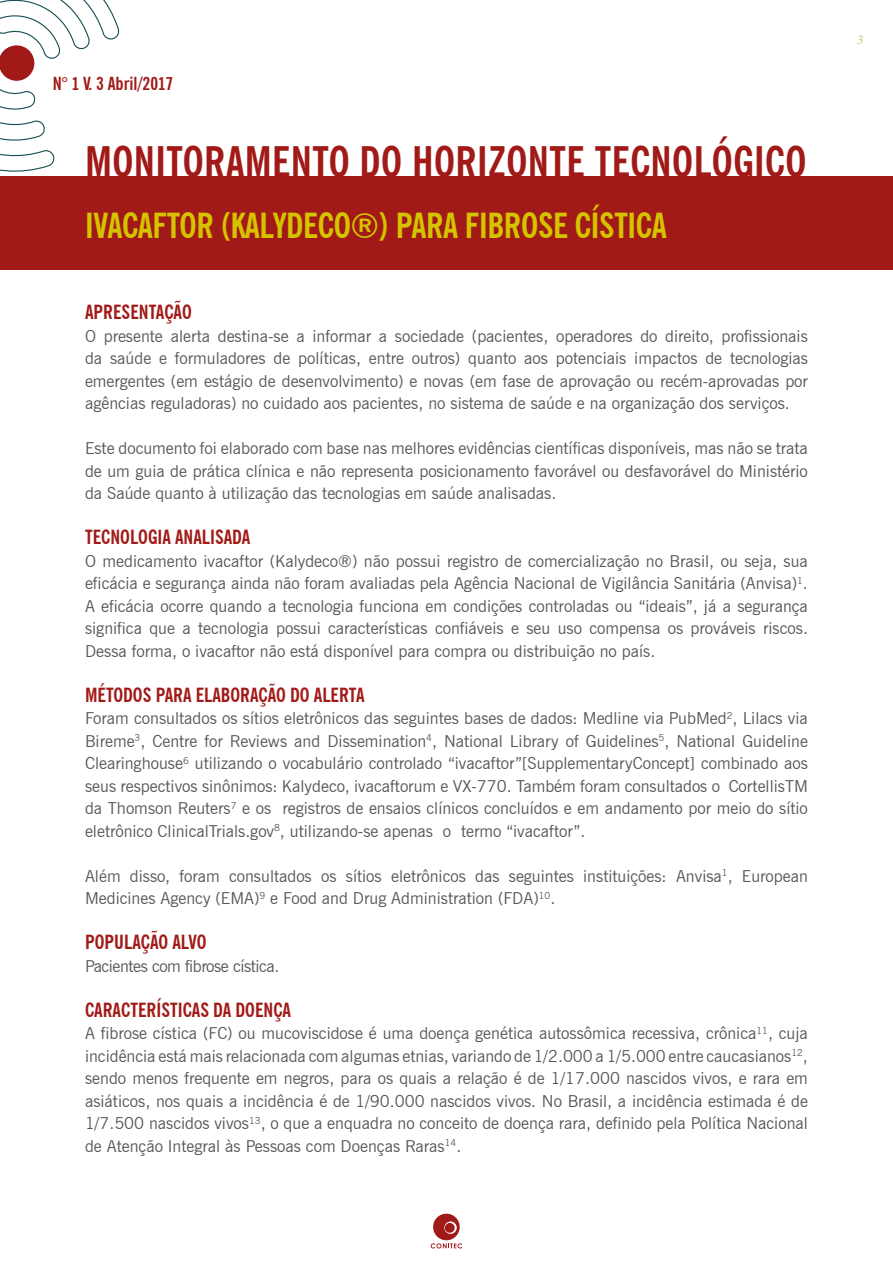
<style>
.page{position:relative;width:893px;height:1263px;background:#fff}
.page>*{position:absolute;margin:0;border:0;box-sizing:border-box;transform-origin:0 0}
.t1{font:700 condensed 42px "News Gothic BT";letter-spacing:.01em;color:#a11a17}
.t2{font:700 condensed 34.5px "News Gothic BT";letter-spacing:-.01em;color:#d5c300}
.t3{font:700 condensed 19.5px "News Gothic BT";color:#a11a17}
.t4{font:700 condensed 18px "News Gothic BT";color:#a11a17}
.t5{font:16.5px/22.5px "News Gothic BT";color:#575756;text-align:justify}
.t6{font:16.5px "News Gothic BT";letter-spacing:-.025em;color:#575756}
.t7{font:italic 13.5px "Minion Pro";color:#cdc282}
</style>
<div class="page">
<svg style="left:431px;top:1214px;width:31px;height:34px"></svg>
<svg style="left:0;top:0;width:120px;height:172px"></svg>
<div style="left:0;top:176px;width:893px;height:94px;background:#a11a17"></div>
<p class="t4" style="left:53px;top:73px;width:122px">N° 1 V. 3 Abril/2017</p>
<h1 class="t1" style="left:85px;top:136px;width:723px">MONITORAMENTO DO HORIZONTE TECNOLÓGICO</h1>
<h2 class="t2" style="left:85px;top:205px;width:583px">IVACAFTOR (KALYDECO®) PARA FIBROSE CÍSTICA</h2>
<p class="t3" style="left:85px;top:300px;width:108px">APRESENTAÇÃO</p>
<p class="t5" style="left:85px;top:324px;width:724px">O presente alerta destina-se a informar a sociedade (pacientes, operadores do direito, profissionais da saúde e formuladores de políticas, entre outros) quanto aos potenciais impactos de tecnologias emergentes (em estágio de desenvolvimento) e novas (em fase de aprovação ou recém-aprovadas por agências reguladoras) no cuidado aos pacientes, no sistema de saúde e na organização dos serviços.</p>
<p class="t5" style="left:85px;top:437px;width:724px">Este documento foi elaborado com base nas melhores evidências científicas disponíveis, mas não se trata de um guia de prática clínica e não representa posicionamento favorável ou desfavorável do Ministério da Saúde quanto à utilização das tecnologias em saúde analisadas.</p>
<p class="t3" style="left:85px;top:525px;width:167px">TECNOLOGIA ANALISADA</p>
<p class="t5" style="left:85px;top:549px;width:724px">O medicamento ivacaftor (Kalydeco®) não possui registro de comercialização no Brasil, ou seja, sua eficácia e segurança ainda não foram avaliadas pela Agência Nacional de Vigilância Sanitária (Anvisa)<sup>1</sup>.<br>A eficácia ocorre quando a tecnologia funciona em condições controladas ou “ideais”, já a segurança significa que a tecnologia possui características confiáveis e seu uso compensa os prováveis riscos.<br>Dessa forma, o ivacaftor não está disponível para compra ou distribuição no país.</p>
<p class="t3" style="left:85px;top:683px;width:281px">MÉTODOS PARA ELABORAÇÃO DO ALERTA</p>
<p class="t5" style="left:85px;top:707px;width:724px">Foram consultados os sítios eletrônicos das seguintes bases de dados: Medline via PubMed<sup>2</sup>, Lilacs via Bireme<sup>3</sup>, Centre for Reviews and Dissemination<sup>4</sup>, National Library of Guidelines<sup>5</sup>, National Guideline Clearinghouse<sup>6</sup> utilizando o vocabulário controlado “ivacaftor”[SupplementaryConcept] combinado aos seus respectivos sinônimos: Kalydeco, ivacaftorum e VX-770. Também foram consultados o CortellisTM da Thomson Reuters<sup>7</sup> e os registros de ensaios clínicos concluídos e em andamento por meio do sítio eletrônico ClinicalTrials.gov<sup>8</sup>, utilizando-se apenas o termo “ivacaftor”.</p>
<p class="t5" style="left:85px;top:864px;width:724px">Além disso, foram consultados os sítios eletrônicos das seguintes instituições: Anvisa<sup>1</sup>, European<br>Medicines Agency (EMA)<sup>9</sup> e Food and Drug Administration (FDA)<sup>10</sup>.</p>
<p class="t3" style="left:85px;top:930px;width:123px">POPULAÇÃO ALVO</p>
<p class="t6" style="left:85px;top:956px;width:196px">Pacientes com fibrose cística.</p>
<p class="t3" style="left:85px;top:998px;width:207px">CARACTERÍSTICAS DA DOENÇA</p>
<p class="t5" style="left:85px;top:1022px;width:724px">A fibrose cística (FC) ou mucoviscidose é uma doença genética autossômica recessiva, crônica<sup>11</sup>, cuja incidência está mais relacionada com algumas etnias, variando de 1/2.000 a 1/5.000 entre caucasianos<sup>12</sup>, sendo menos frequente em negros, para os quais a relação é de 1/17.000 nascidos vivos, e rara em asiáticos, nos quais a incidência é de 1/90.000 nascidos vivos. No Brasil, a incidência estimada é de 1/7.500 nascidos vivos<sup>13</sup>, o que a enquadra no conceito de doença rara, definido pela Política Nacional de Atenção Integral às Pessoas com Doenças Raras<sup>14</sup>.</p>
<p class="t7" style="left:857px;top:30px;width:8px">3</p>
</div>
